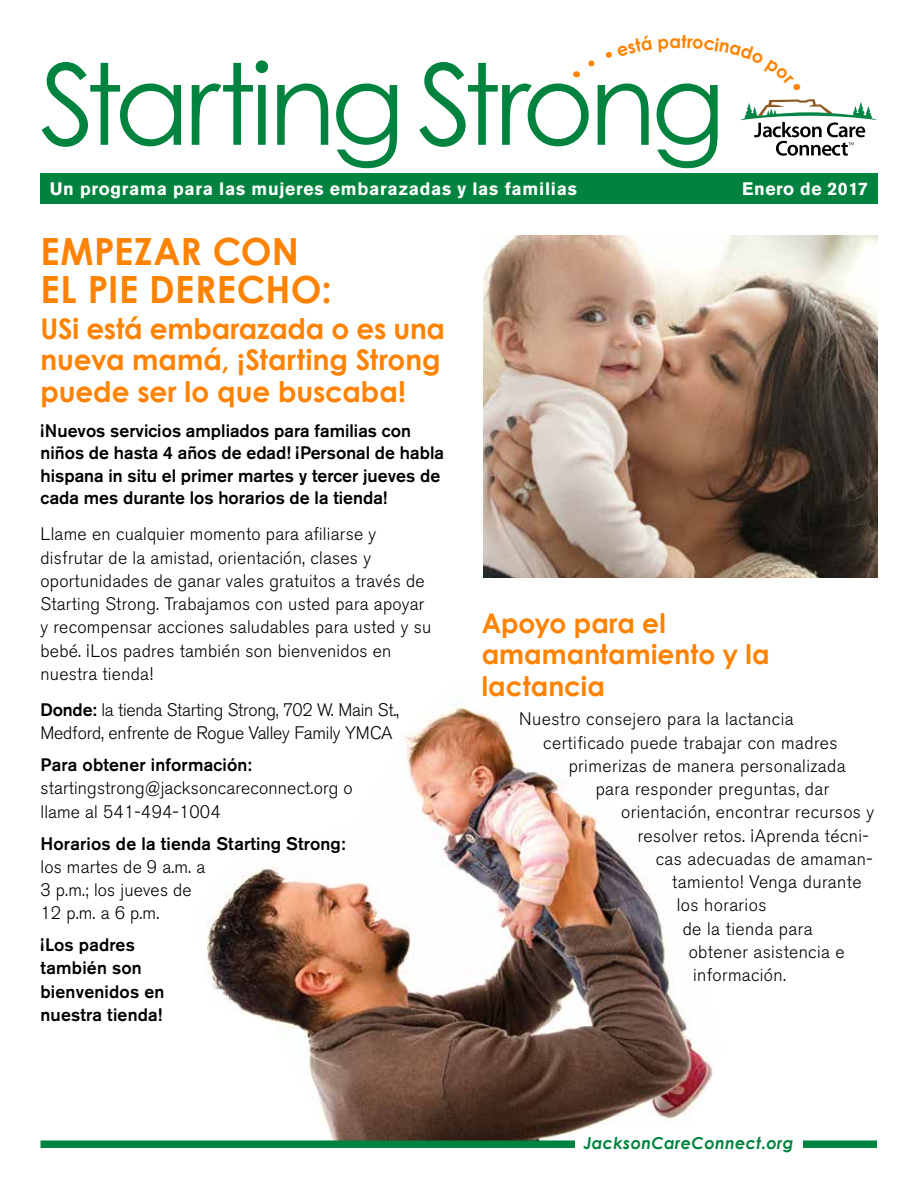
<style>
.page{position:relative;width:918px;height:1188px;background:#fff}
.page>*{position:absolute;margin:0;border:0;box-sizing:border-box;transform-origin:0 0}
.t1{font:112.5px "Century Gothic";letter-spacing:-.045em;color:#00833e}
.t2{font:700 37.5px/37.5px "Century Gothic";letter-spacing:.01em;color:#ff8300}
.t3{font:700 28.5px/31.5px "Century Gothic";letter-spacing:-.005em;color:#ff8300}
.t4{font:700 27px/31.5px "Century Gothic";letter-spacing:.005em;color:#ff8300}
.t5{font:300 18px/23.2px "Akzidenz Grotesk BE";letter-spacing:.015em;color:#000}
.t6{font:500 18px/22.5px "Akzidenz Grotesk BE";color:#000}
.t7{font:300 18px/23.2px "Akzidenz Grotesk BE";letter-spacing:-.01em;color:#000}
.t8{font:700 18px "Akzidenz Grotesk BE";letter-spacing:.04em;color:#fff}
.t9{font:700 18px "Century Gothic";color:#ff8300}
.t10{font:italic 700 16.5px "Century Gothic";letter-spacing:.02em;color:#00833e}
.s1{font-weight:500}
</style>
<div class="page">
<img style="left:207px;top:697px;width:507px;height:443px">
<img style="left:484px;top:236px;width:394px;height:342px">
<div style="left:40px;top:173px;width:838px;height:31px;background:#00833e"></div>
<svg style="left:740px;top:99px;width:137px;height:57px"></svg>
<div style="left:40px;top:1140px;width:837px;height:8px;background:#00833e"></div>
<div style="left:575px;top:1136px;width:227px;height:42px;background:#fff"></div>
<svg style="left:575px;top:51px;width:226px;height:40px"></svg>
<p class="t9" style="left:669px;top:30px;width:13px">a</p>
<h1 class="t1" style="left:40px;top:36px;width:687px">Starting Strong</h1>
<p class="t8" style="left:50px;top:178px;width:529px">Un programa para las mujeres embarazadas y las familias</p>
<p class="t8" style="left:742px;top:178px;width:127px">Enero de 2017</p>
<h2 class="t2" style="left:40px;top:232px;width:293px">EMPEZAR CON<br>EL PIE DERECHO:</h2>
<h3 class="t3" style="left:40px;top:312px;width:406px">USi está embarazada o es una nueva mamá, ¡Starting Strong puede ser lo que buscaba!</h3>
<p class="t6" style="left:40px;top:419px;width:405px">¡Nuevos servicios ampliados para familias con niños de hasta 4 años de edad! ¡Personal de habla hispana in situ el primer martes y tercer jueves de cada mes durante los horarios de la tienda!</p>
<p class="t5" style="left:40px;top:523px;width:392px">Llame en cualquier momento para afiliarse y disfrutar de la amistad, orientación, clases y oportunidades de ganar vales gratuitos a través de Starting Strong. Trabajamos con usted para apoyar y recompensar acciones saludables para usted y su bebé. ¡Los padres también son bienvenidos en nuestra tienda!</p>
<p class="t7" style="left:40px;top:699px;width:360px"><span class="s1">Donde:</span> la tienda Starting Strong, 702 W. Main St.,<br>Medford, enfrente de Rogue Valley Family YMCA</p>
<p class="t6" style="left:40px;top:753px;width:213px">Para obtener información:</p>
<p class="t5" style="left:40px;top:777px;width:314px">startingstrong@jacksoncareconnect.org o llame al 541-494-1004</p>
<p class="t6" style="left:40px;top:832px;width:306px">Horarios de la tienda Starting Strong:</p>
<p class="t5" style="left:40px;top:855px;width:166px">los martes de 9 a.m. a<br>3 p.m.; los jueves de<br>12 p.m. a 6 p.m.</p>
<p class="t6" style="left:40px;top:933px;width:125px;line-height:23.2px">¡Los padres también son bienvenidos en nuestra tienda!</p>
<h3 class="t4" style="left:482px;top:606px;width:289px">Apoyo para el amamantamiento y la lactancia</h3>
<p class="t5" style="left:519px;top:708px;width:276px">Nuestro consejero para la lactancia</p>
<p class="t5" style="left:543px;top:731px;width:296px">certificado puede trabajar con madres</p>
<p class="t5" style="left:569px;top:754px;width:279px">primerizas de manera personalizada</p>
<p class="t5" style="left:596px;top:778px;width:235px">para responder preguntas, dar</p>
<p class="t5" style="left:621px;top:801px;width:254px">orientación, encontrar recursos y</p>
<p class="t5" style="left:638px;top:824px;width:233px">resolver retos. ¡Aprenda técni-</p>
<p class="t5" style="left:656px;top:847px;width:219px">cas adecuadas de amaman-</p>
<p class="t5" style="left:672px;top:871px;width:191px">tamiento! Venga durante</p>
<p class="t5" style="left:677px;top:894px;width:91px">los horarios</p>
<p class="t5" style="left:683px;top:917px;width:131px">de la tienda para</p>
<p class="t5" style="left:689px;top:940px;width:157px">obtener asistencia e</p>
<p class="t5" style="left:693px;top:964px;width:94px">información.</p>
<p class="t10" style="left:584px;top:1132px;width:211px">JacksonCareConnect.org</p>
</div>
